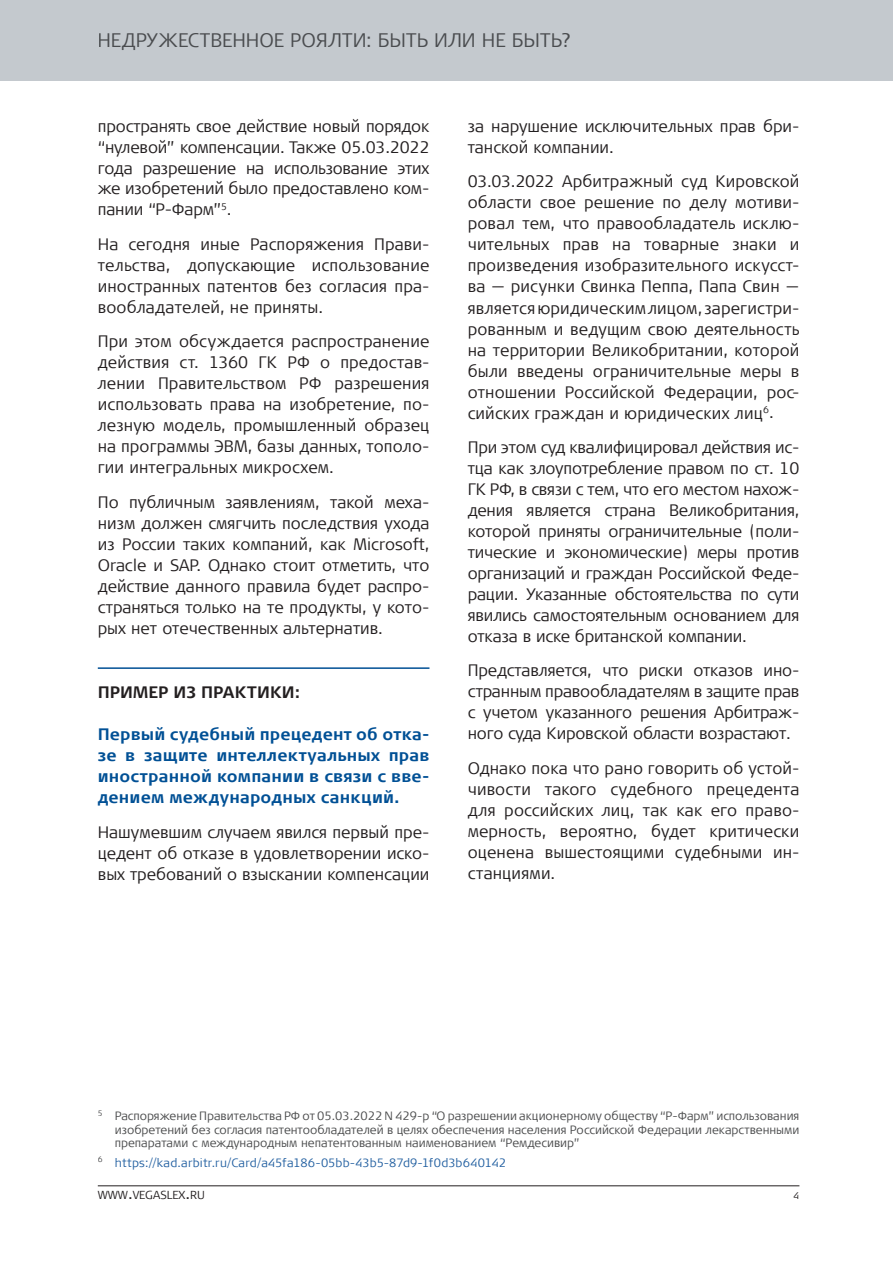
<style>
.page{position:relative;width:893px;height:1263px;background:#fff}
.page>*{position:absolute;margin:0;border:0;box-sizing:border-box;transform-origin:0 0}
.t1{font:300 19.5px "Signa Offc Pro";letter-spacing:.005em;color:#4a4c4f}
.t2{font:300 16.5px/21px "Signa Offc Pro";color:#231f20;text-align:justify}
.t3{font:700 16.5px/21px "Signa Offc Pro";letter-spacing:.01em;color:#015095;text-align:justify}
.t4{font:700 16.5px "Signa Offc Pro";letter-spacing:.005em;color:#231f20}
.t5{font:300 12px/13.5px "Signa Offc Pro";color:#4b4c4d;text-align:justify}
.t6{font:300 12px "Signa Offc Pro";letter-spacing:.015em;color:#2360a1}
.t7{font:300 11.55px "Signa Offc Pro";color:#231f20}
.t8{font:300 9.6px "Signa Offc Pro";color:#231f20}
.s1{font-size:16.5px}
</style>
<div class="page">
<div style="left:0;top:0;width:893px;height:81px;background:#c4c9ce"></div>
<hr style="left:98px;top:1185px;width:701px;height:1px;background:#231f20">
<hr style="left:98px;top:667px;width:331px;height:2px;background:#015095">
<p class="t1" style="left:97px;top:27px;width:476px">НЕДРУЖЕСТВЕННОЕ РОЯЛТИ: БЫТЬ ИЛИ НЕ БЫТЬ?</p>
<p class="t2" style="left:98px;top:115px;width:333px">пространять свое действие новый порядок “нулевой” компенсации. Также 05.03.2022 года разрешение на использование этих же изобретений было предоставлено ком&shy;пании “Р-Фарм”<sup>5</sup>.</p>
<p class="t2" style="left:98px;top:233px;width:333px">На сегодня иные Распоряжения Прави&shy;тельства, допускающие использование иностранных патентов без согласия пра&shy;вообладателей, не приняты.</p>
<p class="t2" style="left:98px;top:330px;width:333px">При этом обсуждается распространение действия ст. 1360 ГК РФ о предостав&shy;лении Правительством РФ разрешения использовать права на изобретение, по&shy;лезную модель, промышленный образец на программы ЭВМ, базы данных, тополо&shy;гии интегральных микросхем.</p>
<p class="t2" style="left:98px;top:491px;width:333px">По публичным заявлениям, такой меха&shy;низм должен смягчить последствия ухода из России таких компаний, как Microsoft, Oracle и SAP. Однако стоит отметить, что действие данного правила будет распро&shy;страняться только на те продукты, у кото&shy;рых нет отечественных альтернатив.</p>
<p class="t4" style="left:98px;top:681px;width:204px">ПРИМЕР ИЗ ПРАКТИКИ:</p>
<p class="t3" style="left:98px;top:723px;width:333px">Первый судебный прецедент об отка&shy;зе в защите интеллектуальных прав иностранной компании в связи с вве&shy;дением международных санкций.</p>
<p class="t2" style="left:98px;top:821px;width:333px">Нашумевшим случаем явился первый пре&shy;цедент об отказе в удовлетворении иско&shy;вых требований о взыскании компенсации</p>
<p class="t2" style="left:468px;top:115px;width:333px">за нарушение исключительных прав бри&shy;танской компании.</p>
<p class="t2" style="left:468px;top:170px;width:333px">03.03.2022 Арбитражный суд Кировской области свое решение по делу мотиви&shy;ровал тем, что правообладатель исклю&shy;чительных прав на товарные знаки и произведения изобразительного искусст&shy;ва — рисунки Свинка Пеппа, Папа Свин — является юридическим лицом, зарегистри&shy;рованным и ведущим свою деятельность на территории Великобритании, которой были введены ограничительные меры в отношении Российской Федерации, рос&shy;сийских граждан и юридических лиц<sup>6</sup>.</p>
<p class="t2" style="left:468px;top:436px;width:333px">При этом суд квалифицировал действия ис&shy;тца как злоупотребление правом по ст. 10<br>ГК РФ, в связи с тем, что его местом нахож&shy;дения является страна Великобритания, которой приняты ограничительные (поли&shy;тические и экономические) меры против организаций и граждан Российской Феде&shy;рации. Указанные обстоятельства по сути явились самостоятельным основанием для отказа в иске британской компании.</p>
<p class="t2" style="left:468px;top:659px;width:333px">Представляется, что риски отказов ино&shy;странным правообладателям в защите прав с учетом указанного решения Арбитраж&shy;ного суда Кировской области возрастают.</p>
<p class="t2" style="left:468px;top:757px;width:333px">Однако пока что рано говорить об устой&shy;чивости такого судебного прецедента для российских лиц, так как его право&shy;мерность, вероятно, будет критически оценена вышестоящими судебными ин&shy;станциями.</p>
<p class="t5" style="left:115px;top:1109px;width:686px;text-indent:-17px"><sup>5</sup> Распоряжение Правительства РФ от 05.03.2022 N 429-р “О разрешении акционерному обществу “Р-Фарм” использования изобретений без согласия патентообладателей в целях обеспечения населения Российской Федерации лекарственными препаратами с международным непатентованным наименованием “Ремдесивир”</p>
<p class="t6" style="left:98px;top:1154px;width:410px"><sup>6</sup> https://kad.arbitr.ru/Card/a45fa186-05bb-43b5-87d9-1f0d3b640142</p>
<p class="t7" style="left:98px;top:1187px;width:108px">WWW<span class="s1">.</span>VEGASLEX<span class="s1">.</span>RU</p>
<p class="t8" style="left:794px;top:1189px;width:7px">4</p>
</div>
